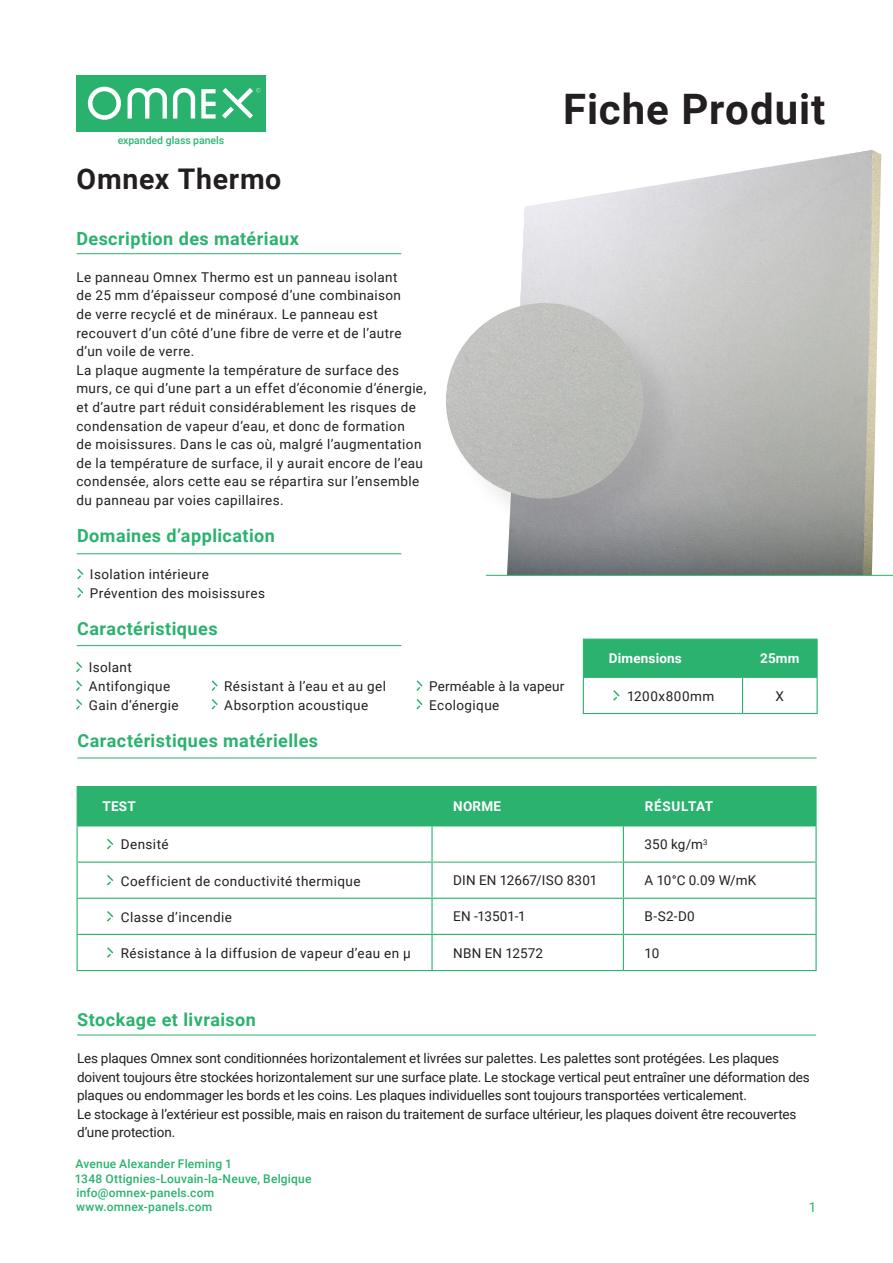
<style>
.page{position:relative;width:893px;height:1263px;background:#fff}
.page>*{position:absolute;margin:0;border:0;box-sizing:border-box;transform-origin:0 0}
.t1{font:700 42px "Roboto";letter-spacing:.02em;color:#231f20}
.t2{font:700 28.5px "Roboto";letter-spacing:.02em;color:#231f20}
.t3{font:700 18px "Roboto";letter-spacing:.025em;color:#2ab26e}
.subtitle_kleine_kade{font:13.5px/18.6px "Roboto";letter-spacing:.025em;color:#231f20}
.subtitle_kleine_kade-2{font:13.5px/18.6px "Roboto";letter-spacing:-.01em;color:#231f20}
.body_white{font:700 13.5px "Roboto";letter-spacing:.015em;color:#fff}
.body_white-2{font:700 13.5px "Roboto";letter-spacing:.05em;color:#fff}
.t4{font:13.5px "Roboto";color:#2ab26e}
.t5{font:500 12px "Roboto";letter-spacing:.015em;color:#2ab26e}
.t6{font:500 10.5px "Roboto";letter-spacing:-.005em;color:#2bb572}
</style>
<div class="page">
<img style="left:507px;top:150px;width:374px;height:425px">
<div style="left:449px;top:306px;width:234px;height:232px;background:#231f20;opacity:.1"></div>
<img style="left:446px;top:303px;width:198px;height:195px">
<hr style="left:77px;top:253px;width:324px;height:1px;background:#2ab26e">
<hr style="left:77px;top:553px;width:324px;height:1px;background:#2ab26e">
<hr style="left:77px;top:645px;width:324px;height:1px;background:#2ab26e">
<hr style="left:486px;top:575px;width:407px;height:1px;background:#2ab26e">
<div style="left:584px;top:640px;width:233px;height:37px;background:#2ab26e"></div>
<hr style="left:583px;top:678px;width:1px;height:35px;background:#2ab26e">
<hr style="left:742px;top:678px;width:1px;height:35px;background:#2ab26e">
<hr style="left:817px;top:678px;width:1px;height:35px;background:#2ab26e">
<hr style="left:583px;top:713px;width:160px;height:1px;background:#2ab26e">
<hr style="left:742px;top:713px;width:76px;height:1px;background:#2ab26e">
<hr style="left:583px;top:639px;width:160px;height:1px;background:#2ab26e">
<hr style="left:583px;top:639px;width:1px;height:38px;background:#2ab26e">
<hr style="left:742px;top:639px;width:75px;height:1px;background:#2ab26e">
<hr style="left:742px;top:639px;width:1px;height:38px;background:#2ab26e">
<hr style="left:817px;top:639px;width:1px;height:38px;background:#2ab26e">
<hr style="left:583px;top:677px;width:160px;height:1px;background:#2ab26e">
<hr style="left:742px;top:677px;width:75px;height:1px;background:#2ab26e">
<svg style="left:613px;top:690px;width:7px;height:11px"></svg>
<div style="left:78px;top:787px;width:738px;height:38px;background:#2ab26e"></div>
<hr style="left:77px;top:826px;width:1px;height:35px;background:#2ab26e">
<hr style="left:431px;top:826px;width:2px;height:35px;background:#2ab26e">
<hr style="left:623px;top:826px;width:1px;height:35px;background:#2ab26e">
<hr style="left:815px;top:826px;width:2px;height:35px;background:#2ab26e">
<hr style="left:77px;top:861px;width:356px;height:2px;background:#2ab26e">
<hr style="left:77px;top:863px;width:1px;height:35px;background:#2ab26e">
<hr style="left:431px;top:863px;width:2px;height:35px;background:#2ab26e">
<hr style="left:623px;top:861px;width:194px;height:2px;background:#2ab26e">
<hr style="left:623px;top:863px;width:1px;height:35px;background:#2ab26e">
<hr style="left:815px;top:863px;width:2px;height:35px;background:#2ab26e">
<hr style="left:77px;top:898px;width:355px;height:1px;background:#2ab26e">
<hr style="left:77px;top:899px;width:1px;height:35px;background:#2ab26e">
<hr style="left:432px;top:898px;width:191px;height:1px;background:#2ab26e">
<hr style="left:431px;top:899px;width:2px;height:35px;background:#2ab26e">
<hr style="left:623px;top:898px;width:194px;height:1px;background:#2ab26e">
<hr style="left:623px;top:899px;width:1px;height:35px;background:#2ab26e">
<hr style="left:815px;top:899px;width:2px;height:35px;background:#2ab26e">
<hr style="left:77px;top:934px;width:355px;height:1px;background:#2ab26e">
<hr style="left:77px;top:935px;width:1px;height:35px;background:#2ab26e">
<hr style="left:432px;top:934px;width:191px;height:1px;background:#2ab26e">
<hr style="left:431px;top:935px;width:2px;height:35px;background:#2ab26e">
<hr style="left:623px;top:934px;width:194px;height:1px;background:#2ab26e">
<hr style="left:623px;top:935px;width:1px;height:35px;background:#2ab26e">
<hr style="left:815px;top:935px;width:2px;height:35px;background:#2ab26e">
<hr style="left:77px;top:970px;width:355px;height:1px;background:#2ab26e">
<hr style="left:432px;top:970px;width:191px;height:1px;background:#2ab26e">
<hr style="left:623px;top:970px;width:194px;height:1px;background:#2ab26e">
<hr style="left:77px;top:786px;width:355px;height:1px;background:#2ab26e">
<hr style="left:77px;top:787px;width:1px;height:38px;background:#2ab26e">
<hr style="left:432px;top:786px;width:191px;height:1px;background:#2ab26e">
<hr style="left:432px;top:787px;width:1px;height:38px;background:#2ab26e">
<hr style="left:623px;top:786px;width:193px;height:1px;background:#2ab26e">
<hr style="left:623px;top:787px;width:1px;height:38px;background:#2ab26e">
<hr style="left:816px;top:787px;width:1px;height:38px;background:#2ab26e">
<hr style="left:77px;top:825px;width:355px;height:1px;background:#2ab26e">
<hr style="left:432px;top:825px;width:191px;height:1px;background:#2ab26e">
<hr style="left:623px;top:825px;width:193px;height:1px;background:#2ab26e">
<hr style="left:433px;top:862px;width:190px;height:1px;background:#2ab26e">
<svg style="left:107px;top:839px;width:6px;height:10px"></svg>
<svg style="left:107px;top:875px;width:6px;height:10px"></svg>
<svg style="left:107px;top:911px;width:6px;height:11px"></svg>
<svg style="left:107px;top:947px;width:6px;height:11px"></svg>
<svg style="left:77px;top:569px;width:6px;height:10px"></svg>
<svg style="left:77px;top:587px;width:6px;height:11px"></svg>
<svg style="left:212px;top:680px;width:6px;height:11px"></svg>
<svg style="left:212px;top:699px;width:6px;height:10px"></svg>
<svg style="left:416px;top:680px;width:7px;height:11px"></svg>
<svg style="left:416px;top:699px;width:7px;height:10px"></svg>
<hr style="left:77px;top:1035px;width:739px;height:1px;background:#2ab26e">
<div style="left:76px;top:75px;width:190px;height:57px;background:#29b26e"></div>
<svg style="left:128px;top:88px;width:39px;height:31px"></svg>
<svg style="left:88px;top:87px;width:33px;height:33px"></svg>
<svg style="left:173px;top:88px;width:22px;height:31px"></svg>
<svg style="left:222px;top:88px;width:38px;height:31px"></svg>
<svg style="left:201px;top:89px;width:15px;height:30px"></svg>
<svg style="left:76px;top:662px;width:6px;height:10px"></svg>
<svg style="left:76px;top:680px;width:6px;height:11px"></svg>
<svg style="left:76px;top:699px;width:6px;height:10px"></svg>
<hr style="left:78px;top:758px;width:739px;height:1px;background:#2ab26e">
<p class="t6" style="left:118px;top:133px;width:108px">expanded glass panels</p>
<p class="t2" style="left:76px;top:159px;width:206px">Omnex Thermo</p>
<p class="t3" style="left:76px;top:225px;width:224px">Description des matériaux</p>
<p class="subtitle_kleine_kade" style="left:76px;top:267px;width:327px">Le panneau Omnex Thermo est un panneau isolant de 25 mm d’épaisseur composé d’une combinaison de verre recyclé et de minéraux. Le panneau est recouvert d’un côté d’une fibre de verre et de l’autre d’un voile de verre.</p>
<p class="subtitle_kleine_kade" style="left:76px;top:360px;width:351px">La plaque augmente la température de surface des murs, ce qui d’une part a un effet d’économie d’énergie, et d’autre part réduit considérablement les risques de condensation de vapeur d’eau, et donc de formation<br>de moisissures. Dans le cas où, malgré l’augmentation de la température de surface, il y aurait encore de l’eau condensée, alors cette eau se répartira sur l’ensemble du panneau par voies capillaires.</p>
<p class="t3" style="left:77px;top:523px;width:199px">Domaines d’application</p>
<p class="subtitle_kleine_kade" style="left:90px;top:565px;width:120px">Isolation intérieure</p>
<p class="subtitle_kleine_kade" style="left:90px;top:583px;width:176px">Prévention des moisissures</p>
<p class="t3" style="left:77px;top:616px;width:142px">Caractéristiques</p>
<p class="t1" style="left:563px;top:79px;width:263px">Fiche Produit</p>
<p class="subtitle_kleine_kade" style="left:89px;top:658px;width:45px">Isolant</p>
<p class="subtitle_kleine_kade" style="left:89px;top:676px;width:83px">Antifongique</p>
<p class="subtitle_kleine_kade" style="left:89px;top:695px;width:91px">Gain d’énergie</p>
<p class="t3" style="left:77px;top:728px;width:242px">Caractéristiques matérielles</p>
<p class="subtitle_kleine_kade" style="left:224px;top:676px;width:163px">Résistant à l’eau et au gel</p>
<p class="subtitle_kleine_kade" style="left:224px;top:695px;width:146px">Absorption acoustique</p>
<p class="subtitle_kleine_kade" style="left:429px;top:676px;width:137px">Perméable à la vapeur</p>
<p class="subtitle_kleine_kade" style="left:429px;top:695px;width:72px">Ecologique</p>
<p class="body_white" style="left:609px;top:649px;width:75px">Dimensions</p>
<p class="body_white" style="left:760px;top:649px;width:41px">25mm</p>
<p class="subtitle_kleine_kade" style="left:627px;top:686px;width:89px">1200x800mm</p>
<p class="subtitle_kleine_kade" style="left:776px;top:686px;width:10px">X</p>
<p class="body_white" style="left:103px;top:797px;width:35px">TEST</p>
<p class="body_white" style="left:453px;top:797px;width:49px">NORME</p>
<p class="body_white-2" style="left:645px;top:797px;width:70px">RÉSULTAT</p>
<p class="subtitle_kleine_kade" style="left:121px;top:835px;width:49px">Densité</p>
<p class="subtitle_kleine_kade" style="left:645px;top:834px;width:64px">350 kg/m<sup>3</sup></p>
<p class="subtitle_kleine_kade" style="left:121px;top:871px;width:241px">Coefficient de conductivité thermique</p>
<p class="subtitle_kleine_kade" style="left:453px;top:871px;width:146px">DIN EN 12667/ISO 8301</p>
<p class="subtitle_kleine_kade" style="left:645px;top:871px;width:113px">A 10°C 0.09 W/mK</p>
<p class="subtitle_kleine_kade" style="left:121px;top:907px;width:113px">Classe d’incendie</p>
<p class="subtitle_kleine_kade" style="left:453px;top:907px;width:74px">EN -13501-1</p>
<p class="subtitle_kleine_kade" style="left:645px;top:907px;width:52px">B-S2-D0</p>
<p class="subtitle_kleine_kade" style="left:121px;top:943px;width:291px">Résistance à la diffusion de vapeur d’eau en μ</p>
<p class="subtitle_kleine_kade" style="left:453px;top:943px;width:91px">NBN EN 12572</p>
<p class="subtitle_kleine_kade" style="left:645px;top:943px;width:16px">10</p>
<p class="t3" style="left:77px;top:1007px;width:180px">Stockage et livraison</p>
<p class="subtitle_kleine_kade-2" style="left:77px;top:1048px;width:734px">Les plaques Omnex sont conditionnées horizontalement et livrées sur palettes. Les palettes sont protégées. Les plaques doivent toujours être stockées horizontalement sur une surface plate. Le stockage vertical peut entraîner une déformation des plaques ou endommager les bords et les coins. Les plaques individuelles sont toujours transportées verticalement.</p>
<p class="subtitle_kleine_kade-2" style="left:77px;top:1104px;width:721px">Le stockage à l’extérieur est possible, mais en raison du traitement de surface ultérieur, les plaques doivent être recouvertes d’une protection.</p>
<p class="t5" style="left:76px;top:1155px;width:158px">Avenue Alexander Fleming 1</p>
<p class="t5" style="left:75px;top:1170px;width:238px">1348 Ottignies-Louvain-la-Neuve, Belgique</p>
<p class="t5" style="left:76px;top:1184px;width:139px">info@omnex-panels.com</p>
<p class="t5" style="left:76px;top:1199px;width:138px">www.omnex-panels.com</p>
<p class="t4" style="left:809px;top:1197px;width:9px">1</p>
</div>
